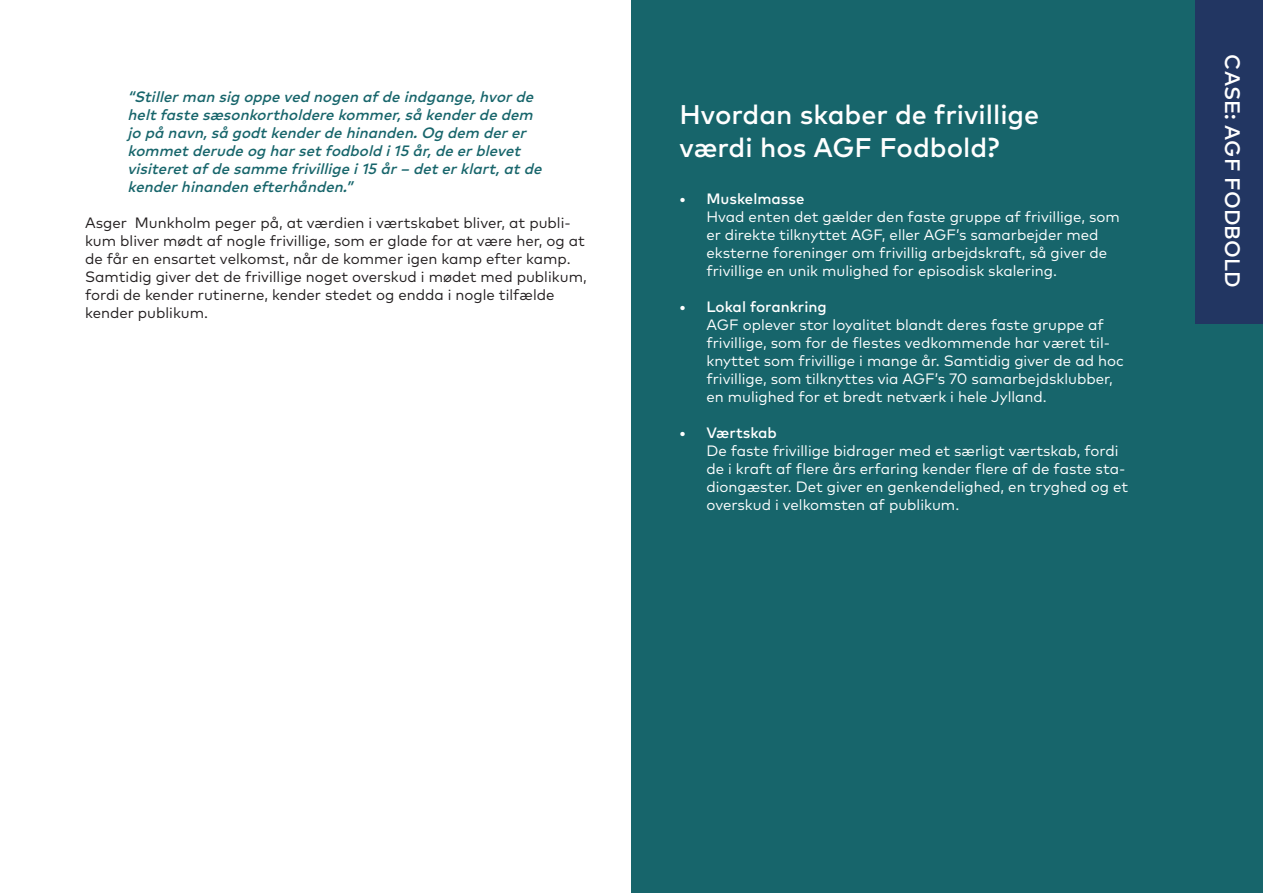
<style>
.page{position:relative;width:1263px;height:893px;background:#fff}
.page>*{position:absolute;margin:0;border:0;box-sizing:border-box;transform-origin:0 0}
.t1{font:500 27px "Mark Pro";color:#fff}
.t2{font:500 21px "Mark Pro";letter-spacing:.005em;color:#fff}
.t3{font:15px/18px "Mark Pro";color:#fff}
.t4{font:15px/18px "Mark Pro";color:#231f20}
.t5{font:italic 500 15px/18px "Mark Pro";color:#17656b}
.s1{font-weight:500}
</style>
<div class="page">
<div style="left:631px;top:0;width:632px;height:893px;background:#17656b"></div>
<div style="left:1195px;top:0;width:68px;height:323px;background:#223662"></div>
<p class="t5" style="left:128px;top:86px;width:420px">“Stillerman sig oppeved nogen afdeindgange,hvorde heltfastesæsonkortholderekommer,så kenderdedem jo på navn,så godtkenderdehinanden.Og dem derer kommetderudeog harsetfodbold i15 år,deerblevet visiteretafdesammefrivilligei15 år– deterklart,atde kenderhinanden efterhånden.”</p>
<p class="t4" style="left:85px;top:212px;width:503px">Asger Munkholm peger på, at værdien i værtskabet bliver, at publi&shy;kum bliver mødt af nogle frivillige, som er glade for at være her, og at de får en ensartet velkomst, når de kommer igen kamp efter kamp.<br>Samtidig giver det de frivillige noget overskud i mødet med publikum, fordi de kender rutinerne, kender stedet og endda i nogle tilfælde kender publikum.</p>
<p class="t1" style="left:679px;top:94px;width:361px">Hvordan skaber de frivillige</p>
<p class="t1" style="left:679px;top:127px;width:321px">værdi hos AGF Fodbold?</p>
<p class="t3" style="left:706px;top:188px;width:415px;text-indent:-27px"><span class="s1">• Muskelmasse<br></span>Hvad enten det gælder den faste gruppe af frivillige, som er direkte tilknyttet AGF, eller AGF’s samarbejder med eksterne foreninger om frivillig arbejdskraft, så giver de frivillige en unik mulighed for episodisk skalering.</p>
<p class="t3" style="left:706px;top:296px;width:419px;text-indent:-27px"><span class="s1">• Lokal forankring<br></span>AGF oplever stor loyalitet blandt deres faste gruppe af frivillige, som for de flestes vedkommende har været til&shy;knyttet som frivillige i mange år. Samtidig giver de ad hoc frivillige, som tilknyttes via AGF’s 70 samarbejdsklubber, en mulighed for et bredt netværk i hele Jylland.</p>
<p class="t3" style="left:706px;top:422px;width:423px;text-indent:-27px"><span class="s1">• Værtskab<br></span>De faste frivillige bidrager med et særligt værtskab, fordi de i kraft af flere års erfaring kender flere af de faste sta&shy;diongæster. Det giver en genkendelighed, en tryghed og et overskud i velkomsten af publikum.</p>
<p class="t2" style="left:1248px;top:54px;width:235px;rotate:90deg">CASE: AGF FODBOLD</p>
</div>
